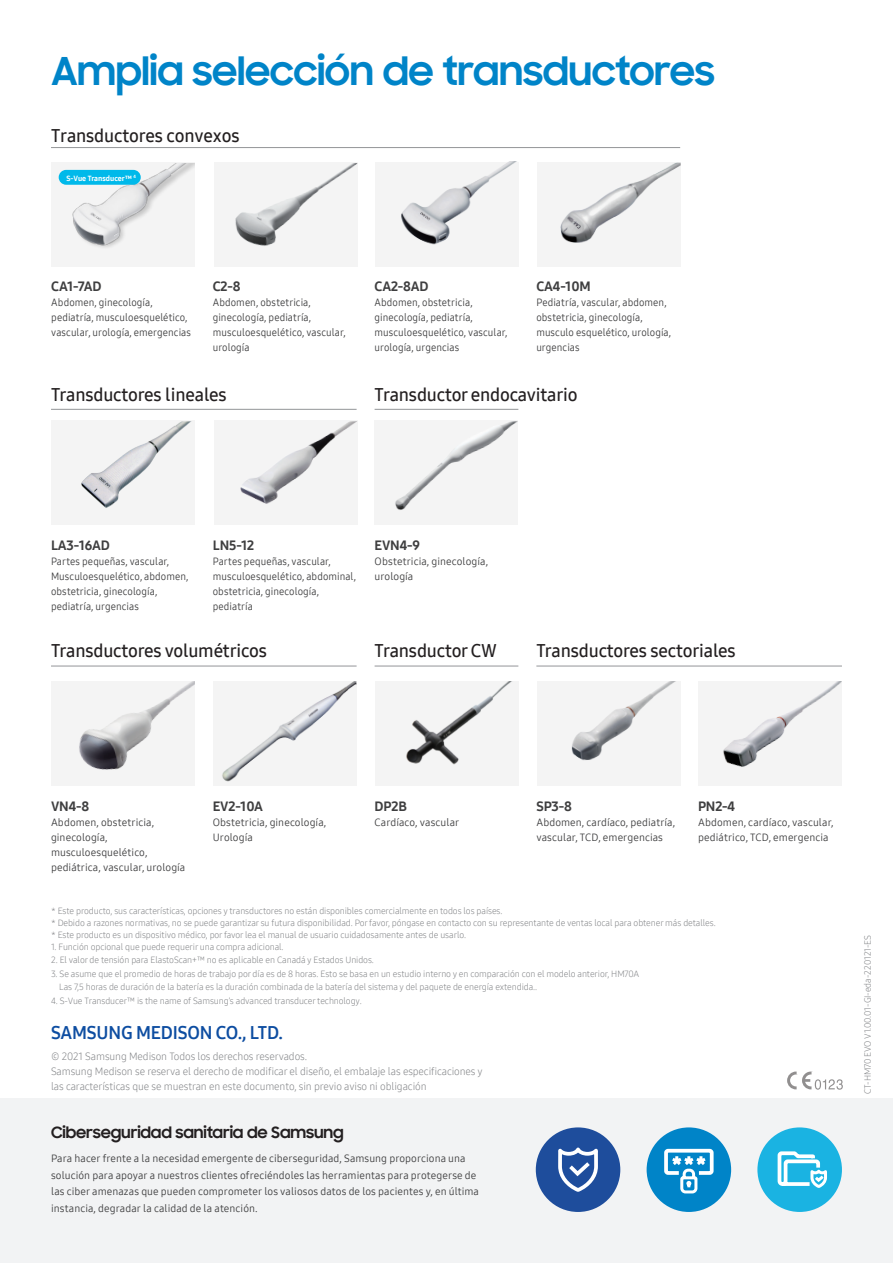
<style>
.page{position:relative;width:893px;height:1263px;background:#fff}
.page>*{position:absolute;margin:0;border:0;box-sizing:border-box;transform-origin:0 0}
.t1{font:700 39px "Samsung Sharp Sans";letter-spacing:-.01em;color:#0084c8}
.t2{font:18px "Samsung One 600";letter-spacing:-.01em;color:#231f20}
.t3{font:18px "Samsung One 700";letter-spacing:-.01em;color:#0d4da1}
.t4{font:700 15.75px "Samsung Sharp Sans";letter-spacing:-.01em;color:#231f20}
.t5{font:13.5px "Samsung One 800";letter-spacing:-.01em;color:#3e3e3f}
.본문_내용_설명글{font:10.5px/15px "Samsung One 400";letter-spacing:.005em;color:#3e3e3f}
.본문_내용_설명글-2{font:10.5px/15px "Samsung One 400";letter-spacing:.005em;color:#3e3e3f;scale:.95 1}
.t6{font:10.5px/15px "Samsung One 300";letter-spacing:-.01em;color:#808285}
.t7{font:9px "Samsung One 300";letter-spacing:-.01em;color:#808285}
.t8{font:7.5px "Samsung One 800";color:#fff}
</style>
<div class="page">
<div style="left:0;top:1099px;width:893px;height:164px;background:#f2f3f4"></div>
<div style="left:536px;top:1127px;width:84px;height:85px;background:#1e4d9c;border-radius:50%"></div>
<svg style="left:558px;top:1147px;width:40px;height:45px"></svg>
<div style="left:647px;top:1127px;width:84px;height:85px;background:#0084c8;border-radius:50%"></div>
<div style="left:664px;top:1149px;width:50px;height:26px;border:4px solid #fff;border-radius:2px"></div>
<svg style="left:669px;top:1153px;width:40px;height:41px"></svg>
<div style="left:757px;top:1127px;width:85px;height:85px;background:#1ab3e2;border-radius:50%"></div>
<svg style="left:777px;top:1151px;width:50px;height:37px"></svg>
<svg style="left:787px;top:1071px;width:56px;height:19px"></svg>
<hr style="left:51px;top:147px;width:629px;height:1px;background:#939598">
<hr style="left:51px;top:409px;width:306px;height:1px;background:#939598">
<hr style="left:375px;top:409px;width:143px;height:1px;background:#939598">
<div style="left:214px;top:162px;width:143px;height:104px;background:#f4f4f4"></div>
<div style="left:51px;top:162px;width:144px;height:104px;background:#f4f4f4"></div>
<div style="left:376px;top:162px;width:143px;height:104px;background:#f4f4f4"></div>
<div style="left:537px;top:162px;width:144px;height:104px;background:#f4f4f4"></div>
<img style="left:235px;top:163px;width:122px;height:83px">
<img style="left:58px;top:163px;width:137px;height:85px">
<img style="left:401px;top:162px;width:115px;height:83px">
<img style="left:560px;top:163px;width:121px;height:80px">
<hr style="left:536px;top:666px;width:306px;height:1px;background:#939598">
<div style="left:537px;top:681px;width:143px;height:104px;background:#f4f4f4"></div>
<div style="left:698px;top:681px;width:144px;height:104px;background:#f4f4f4"></div>
<img style="left:571px;top:681px;width:105px;height:80px">
<img style="left:723px;top:681px;width:119px;height:86px">
<hr style="left:51px;top:666px;width:306px;height:1px;background:#939598">
<hr style="left:375px;top:666px;width:143px;height:1px;background:#939598">
<div style="left:51px;top:681px;width:144px;height:104px;background:#f4f4f4"></div>
<div style="left:375px;top:681px;width:143px;height:104px;background:#f4f4f4"></div>
<img style="left:79px;top:681px;width:116px;height:89px">
<img style="left:406px;top:681px;width:113px;height:98px">
<div style="left:51px;top:420px;width:144px;height:105px;background:#f4f4f4"></div>
<div style="left:214px;top:420px;width:143px;height:105px;background:#f4f4f4"></div>
<div style="left:374px;top:420px;width:144px;height:105px;background:#f4f4f4"></div>
<img style="left:81px;top:421px;width:111px;height:87px">
<img style="left:240px;top:421px;width:117px;height:83px">
<img style="left:395px;top:421px;width:123px;height:89px">
<img style="left:213px;top:681px;width:144px;height:105px">
<div style="left:59px;top:170px;width:82px;height:15px;background:#00b9ea;border-radius:7px"></div>
<p class="t1" style="left:51px;top:42px;width:665px">Amplia selección de transductores</p>
<p class="t2" style="left:51px;top:124px;width:190px">Transductores convexos</p>
<p class="t8" style="left:66px;top:173px;width:71px">S-Vue Transducer™ <sup>4</sup></p>
<p class="t5" style="left:51px;top:277px;width:52px">CA1-7AD</p>
<p class="본문_내용_설명글-2" style="left:51px;top:295px;width:149px">Abdomen, ginecología, pediatría, musculoesquelético, vascular, urología, emergencias</p>
<p class="t5" style="left:213px;top:277px;width:29px">C2-8</p>
<p class="본문_내용_설명글-2" style="left:213px;top:295px;width:141px">Abdomen, obstetricia, ginecología, pediatría, musculoesquelético, vascular, urología</p>
<p class="t5" style="left:375px;top:277px;width:55px">CA2-8AD</p>
<p class="본문_내용_설명글-2" style="left:375px;top:295px;width:141px">Abdomen, obstetricia, ginecología, pediatría, musculoesquelético, vascular, urología, urgencias</p>
<p class="t5" style="left:536px;top:277px;width:56px">CA4-10M</p>
<p class="본문_내용_설명글-2" style="left:536px;top:295px;width:143px">Pediatría, vascular, abdomen, obstetricia, ginecología, musculo esquelético, urología, urgencias</p>
<p class="t2" style="left:51px;top:383px;width:177px">Transductores lineales</p>
<p class="t2" style="left:375px;top:383px;width:205px">Transductor endocavitario</p>
<p class="t5" style="left:51px;top:536px;width:61px">LA3-16AD</p>
<p class="본문_내용_설명글-2" style="left:51px;top:553px;width:146px">Partes pequeñas, vascular,<br>Musculoesquelético, abdomen, obstetricia, ginecología, pediatría, urgencias</p>
<p class="t5" style="left:213px;top:536px;width:43px">LN5-12</p>
<p class="본문_내용_설명글-2" style="left:213px;top:553px;width:152px">Partes pequeñas, vascular, musculoesquelético, abdominal, obstetricia, ginecología, pediatría</p>
<p class="t2" style="left:51px;top:639px;width:218px">Transductores volumétricos</p>
<p class="t5" style="left:375px;top:536px;width:47px">EVN4-9</p>
<p class="본문_내용_설명글" style="left:375px;top:553px;width:115px">Obstetricia, ginecología, urología</p>
<p class="t2" style="left:375px;top:639px;width:124px">Transductor CW</p>
<p class="t2" style="left:536px;top:639px;width:201px">Transductores sectoriales</p>
<p class="t5" style="left:51px;top:797px;width:40px">VN4-8</p>
<p class="본문_내용_설명글" style="left:51px;top:814px;width:136px">Abdomen, obstetricia, ginecología, musculoesquelético, pediátrica, vascular, urología</p>
<p class="t5" style="left:213px;top:797px;width:52px">EV2-10A</p>
<p class="본문_내용_설명글" style="left:213px;top:814px;width:115px">Obstetricia, ginecología,<br>Urología</p>
<p class="t5" style="left:375px;top:797px;width:34px">DP2B</p>
<p class="본문_내용_설명글" style="left:375px;top:814px;width:86px">Cardíaco, vascular</p>
<p class="t5" style="left:536px;top:797px;width:37px">SP3-8</p>
<p class="본문_내용_설명글" style="left:536px;top:814px;width:140px">Abdomen, cardíaco, pediatría, vascular, TCD, emergencias</p>
<p class="t5" style="left:698px;top:797px;width:39px">PN2-4</p>
<p class="본문_내용_설명글" style="left:698px;top:814px;width:137px">Abdomen, cardíaco, vascular, pediátrico, TCD, emergencia</p>
<p class="t7" style="left:51px;top:905px;width:453px">* Este producto, sus características, opciones y transductores no están disponibles comercialmente en todos los países.</p>
<p class="t7" style="left:51px;top:917px;width:666px">* Debido a razones normativas, no se puede garantizar su futura disponibilidad. Por favor, póngase en contacto con su representante de ventas local para obtener más detalles.</p>
<p class="t7" style="left:51px;top:929px;width:417px">* Este producto es un dispositivo médico, por favor lea el manual de usuario cuidadosamente antes de usarlo.</p>
<p class="t7" style="left:51px;top:941px;width:234px">1. Función opcional que puede requerir una compra adicional.</p>
<p class="t7" style="left:51px;top:954px;width:324px">2. El valor de tensión para ElastoScan+™ no es aplicable en Canadá y Estados Unidos.</p>
<p class="t7" style="left:51px;top:968px;width:590px">3. Se asume que el promedio de horas de trabajo por día es de 8 horas. Esto se basa en un estudio interno y en comparación con el modelo anterior, HM70A</p>
<p class="t7" style="left:59px;top:981px;width:479px">Las 7,5 horas de duración de la batería es la duración combinada de la batería del sistema y del paquete de energía extendida..</p>
<p class="t7" style="left:51px;top:995px;width:312px">4. S-Vue Transducer™ is the name of Samsung’s advanced transducer technology.</p>
<p class="t3" style="left:51px;top:1021px;width:234px">SAMSUNG MEDISON CO., LTD.</p>
<p class="t6" style="left:51px;top:1049px;width:258px">© 2021 Samsung Medison Todos los derechos reservados.</p>
<p class="t6" style="left:51px;top:1064px;width:433px">Samsung Medison se reserva el derecho de modificar el diseño, el embalaje las especificaciones y las características que se muestran en este documento, sin previo aviso ni obligación</p>
<p class="t4" style="left:51px;top:1121px;width:294px">Ciberseguridad sanitaria de Samsung</p>
<p class="본문_내용_설명글" style="left:51px;top:1150px;width:429px;line-height:16.5px">Para hacer frente a la necesidad emergente de ciberseguridad, Samsung proporciona una solución para apoyar a nuestros clientes ofreciéndoles las herramientas para protegerse de las ciber amenazas que pueden comprometer los valiosos datos de los pacientes y, en última instancia, degradar la calidad de la atención.</p>
<p class="t7" style="left:861px;top:1094px;width:160px;rotate:-90deg">CT-HM70 EVO V1.00.01-GI-eda-220121-ES</p>
</div>
